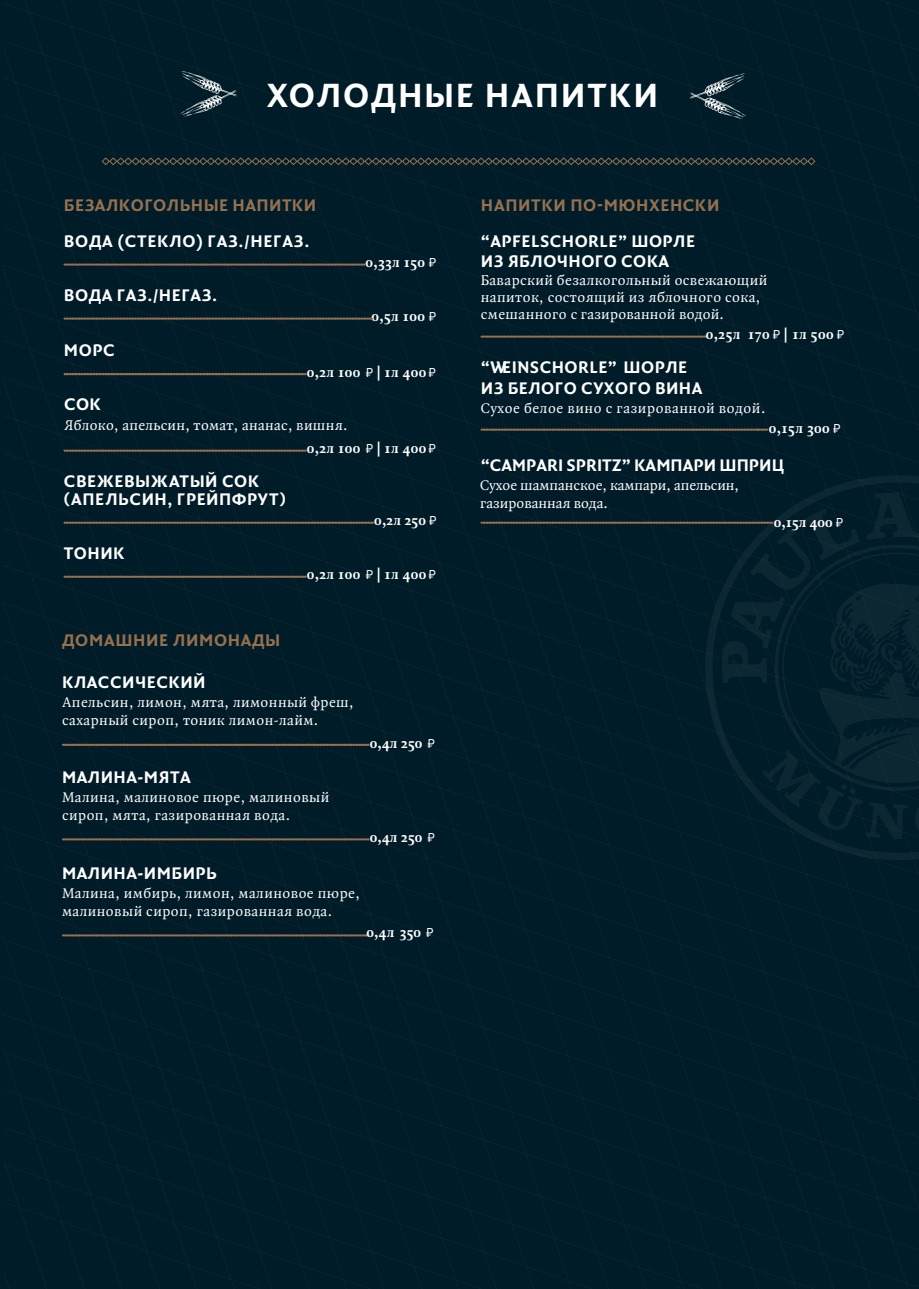
<style>
.page{position:relative;width:919px;height:1289px;background:#fff}
.page>*{position:absolute;margin:0;border:0;box-sizing:border-box;transform-origin:0 0}
.t1{font:700 36px "Quadraat Sans Pro";letter-spacing:.05em;color:#fff}
.t2{font:700 18px/18px "Quadraat Sans Pro";letter-spacing:.025em;color:#fff}
.t3{font:700 18px "Quadraat Sans Pro";letter-spacing:.03em;color:#97714f}
.t4{font:700 18px "Quadraat Sans Pro";color:#fff}
.t5{font:15px/18px "Quadraat Pro";letter-spacing:.03em;color:#fff}
.t6{font:700 15px "Quadraat Pro";letter-spacing:.03em;color:#fff}
.t7{font:15px/18.3px "Quadraat Pro";color:#fff}
.s1{font-family:"Archivo Narrow";font-weight:400;font-size:12.75px}
.s2{font-weight:700}
.s3{font-family:"Archivo Narrow";font-size:12.75px}
</style>
<div class="page">
<div style="left:3px;top:0;width:915px;height:1288px;background:#001c28"></div>
<svg style="left:689px;top:460px;width:229px;height:415px;background:#011d29"></svg>
<svg style="left:101px;top:157px;width:714px;height:8px;background:#2f3634"></svg>
<svg style="left:180px;top:71px;width:57px;height:45px;background:#253d47"></svg>
<svg style="left:480px;top:336px;width:226px;height:1px"></svg>
<svg style="left:480px;top:492px;width:438px;height:347px;background:#031e29"></svg>
<svg style="left:689px;top:74px;width:57px;height:45px;background:#253d47"></svg>
<svg style="left:480px;top:429px;width:287px;height:1px"></svg>
<svg style="left:64px;top:264px;width:301px;height:1px"></svg>
<svg style="left:64px;top:318px;width:308px;height:1px"></svg>
<svg style="left:64px;top:373px;width:242px;height:2px"></svg>
<svg style="left:64px;top:450px;width:242px;height:1px"></svg>
<svg style="left:64px;top:522px;width:309px;height:1px"></svg>
<svg style="left:62px;top:744px;width:307px;height:1px"></svg>
<svg style="left:62px;top:934px;width:307px;height:2px"></svg>
<svg style="left:62px;top:838px;width:307px;height:2px"></svg>
<svg style="left:64px;top:576px;width:242px;height:1px"></svg>
<h1 class="t1" style="left:267px;top:68px;width:393px">ХОЛОДНЫЕ НАПИТКИ</h1>
<p class="t3" style="left:64px;top:191px;width:254px">БЕЗАЛКОГОЛЬНЫЕ НАПИТКИ</p>
<p class="t2" style="left:64px;top:231px;width:247px">ВОДА (СТЕКЛО) ГАЗ./НЕГАЗ.</p>
<p class="t2" style="left:64px;top:285px;width:155px">ВОДА ГАЗ./НЕГАЗ.</p>
<p class="t2" style="left:64px;top:341px;width:52px">МОРС</p>
<p class="t6" style="left:365px;top:252px;width:72px">0,33л 150 <span class="s1">₽</span></p>
<p class="t6" style="left:371px;top:306px;width:66px">0,5л 100 <span class="s1">₽</span></p>
<p class="t6" style="left:307px;top:362px;width:131px">0,2л 100 <span class="s1">₽</span> | 1л 400 <span class="s1">₽</span></p>
<p class="t2" style="left:64px;top:394px;width:38px">СОК</p>
<p class="t5" style="left:307px;top:413px;width:131px;line-height:23.7px;text-indent:-242px">Яблоко, апельсин, томат, ананас, вишня.<br><span class="s2">0,2л 100</span> <span class="s3">₽</span> <span class="s2">| 1л 400</span> <span class="s3">₽</span></p>
<p class="t2" style="left:64px;top:471px;width:224px">СВЕЖЕВЫЖАТЫЙ СОК (АПЕЛЬСИН, ГРЕЙПФРУТ)</p>
<p class="t6" style="left:374px;top:510px;width:64px">0,2л 250 <span class="s1">₽</span></p>
<p class="t2" style="left:64px;top:543px;width:62px">ТОНИК</p>
<p class="t6" style="left:307px;top:564px;width:131px">0,2л 100 <span class="s1">₽</span> | 1л 400 <span class="s1">₽</span></p>
<p class="t3" style="left:62px;top:626px;width:220px">ДОМАШНИЕ ЛИМОНАДЫ</p>
<p class="t2" style="left:62px;top:672px;width:145px">КЛАССИЧЕСКИЙ</p>
<p class="t5" style="left:62px;top:693px;width:293px">Апельсин, лимон, мята, лимонный фреш, сахарный сироп, тоник лимон-лайм.</p>
<p class="t2" style="left:62px;top:767px;width:130px">МАЛИНА-МЯТА</p>
<p class="t5" style="left:62px;top:788px;width:269px">Малина, малиновое пюре, малиновый сироп, мята, газированная вода.</p>
<p class="t6" style="left:370px;top:732px;width:67px">0,4л 250 <span class="s1">₽</span></p>
<p class="t6" style="left:370px;top:827px;width:67px">0,4л 250 <span class="s1">₽</span></p>
<p class="t2" style="left:62px;top:863px;width:156px">МАЛИНА-ИМБИРЬ</p>
<p class="t5" style="left:62px;top:884px;width:299px">Малина, имбирь, лимон, малиновое пюре, малиновый сироп, газированная вода.</p>
<p class="t6" style="left:366px;top:922px;width:68px">0,4л 350 <span class="s1">₽</span></p>
<p class="t3" style="left:481px;top:191px;width:240px">НАПИТКИ ПО-МЮНХЕНСКИ</p>
<p class="t2" style="left:481px;top:230px;width:216px;line-height:20.4px">“APFELSCHORLE” ШОРЛЕ<br>ИЗ ЯБЛОЧНОГО СОКА</p>
<p class="t5" style="left:481px;top:271px;width:288px;line-height:17px">Баварский безалкогольный освежающий напиток, состоящий из яблочного сока, смешанного с газированной водой.</p>
<p class="t6" style="left:705px;top:324px;width:140px">0,25л 170 <span class="s1">₽</span> | 1л 500 <span class="s1">₽</span></p>
<p class="t2" style="left:481px;top:355px;width:223px;line-height:21.1px">“WEINSCHORLE” ШОРЛЕ<br>ИЗ БЕЛОГО СУХОГО ВИНА</p>
<p class="t5" style="left:481px;top:399px;width:286px">Сухое белое вино с газированной водой.</p>
<p class="t6" style="left:768px;top:418px;width:73px">0,15л 300 <span class="s1">₽</span></p>
<p class="t4" style="left:480px;top:451px;width:304px">“CAMPARI SPRITZ” КАМПАРИ ШПРИЦ</p>
<p class="t7" style="left:480px;top:476px;width:260px">Сухое шампанское, кампари, апельсин, газированная вода.</p>
<p class="t6" style="left:773px;top:511px;width:71px">0,15л 400 <span class="s1">₽</span></p>
</div>
